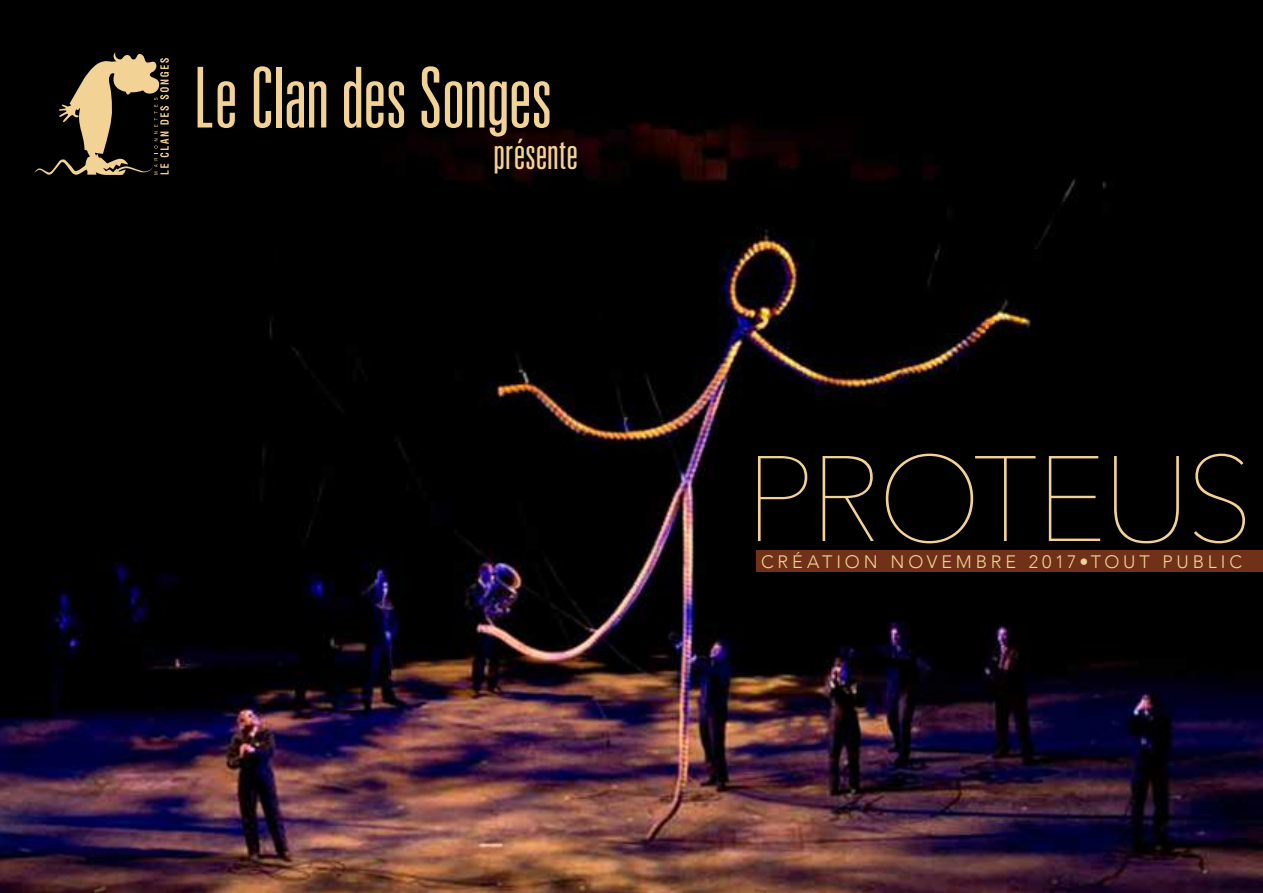
<style>
.page{position:relative;width:1263px;height:893px;background:#fff}
.page>*{position:absolute;margin:0;border:0;box-sizing:border-box;transform-origin:0 0}
.t1{font:200 120px "Avenir Next";letter-spacing:-.035em;color:#f2d395}
.t2{font:300 ultra-condensed 84px "Univers";letter-spacing:-.015em;color:#f2d395}
.t3{font:300 ultra-condensed 42px "Univers";letter-spacing:-.005em;color:#f2d395}
.t4{font:300 18px "Avenir";letter-spacing:.215em;color:#f2d395}
</style>
<div class="page">
<img style="left:0;top:0;width:1263px;height:893px">
<svg style="left:34px;top:52px;width:135px;height:124px;background:#4c422e"></svg>
<div style="left:757px;top:551px;width:506px;height:21px;background:#713018"></div>
<h2 class="t2" style="left:193px;top:54px;width:361px">Le Clan des Songes</h2>
<h3 class="t3" style="left:494px;top:132px;width:86px">présente</h3>
<h1 class="t1" style="left:745px;top:398px;width:510px">PROTEUS</h1>
<p class="t4" style="left:761px;top:551px;width:482px">CRÉATION NOVEMBRE 2017•TOUT PUBLIC</p>
</div>
